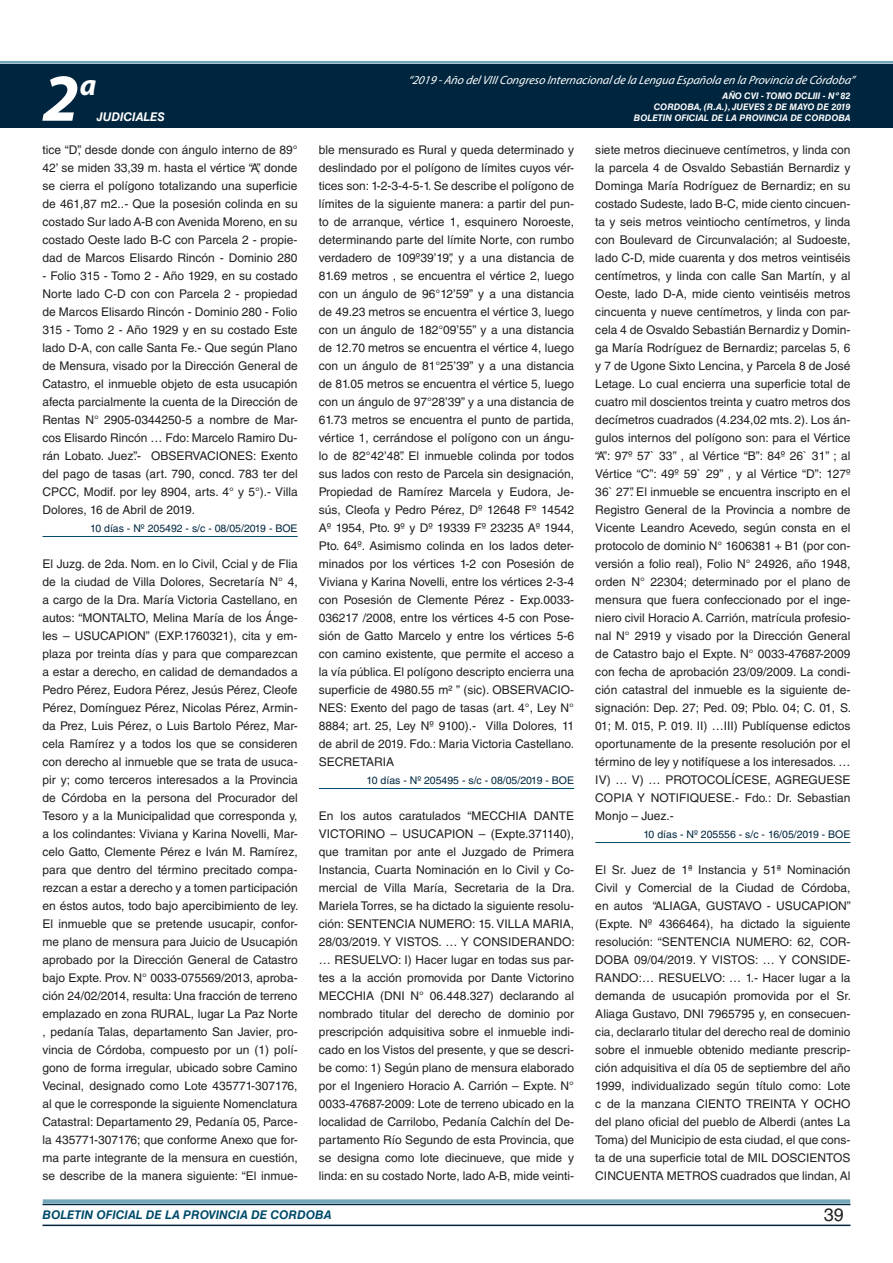
<style>
.page{position:relative;width:893px;height:1263px;background:#fff}
.page>*{position:absolute;margin:0;border:0;box-sizing:border-box;transform-origin:0 0}
.t1{font:italic 700 67.5px "Myriad Pro";color:#fff}
.t2{font:italic 700 30px "Myriad Pro";color:#fff}
.t3{font:18px "Helvetica LT Std";color:#231f20}
.t4{font:12px/18px "Helvetica LT Std";color:#231f20;text-align:justify}
.t5{font:italic 12px "Myriad Pro";color:#fff}
.t6{font:italic 700 12px "Helvetica LT Std";color:#004b6c}
.t7{font:italic 700 12px "Helvetica LT Std";color:#fff}
.t8{font:10.5px "Helvetica LT Std";color:#00263f}
.t9{font:italic 700 9px/10.8px "Helvetica LT Std";color:#fff;text-align:right}
</style>
<div class="page">
<div style="left:0;top:61px;width:893px;height:6px;background:#fff;opacity:.75"></div>
<div style="left:0;top:64px;width:893px;height:64px;background:#00263f"></div>
<hr style="left:43px;top:1224px;width:807px;height:2px;background:#00263f">
<div style="left:42px;top:1198px;width:809px;height:8px;background:#fff;opacity:.75"></div>
<hr style="left:43px;top:536px;width:255px;height:1px;background:#004b6c">
<hr style="left:319px;top:788px;width:255px;height:1px;background:#004b6c">
<hr style="left:595px;top:842px;width:255px;height:1px;background:#004b6c">
<h2 class="t2" style="left:80px;top:66px;width:18px">a</h2>
<p class="t5" style="left:408px;top:72px;width:448px">“2019 -Año delVIIICongreso Internacionalde la Lengua Esp añola en la Provincia de Córdoba”</p>
<h1 class="t1" style="left:43px;top:54px;width:38px">2</h1>
<p class="t9" style="left:654px;top:91px;width:198px">AÑO CVI - TOMO DCLIII - Nº 82<br>CORDOBA, (R.A.), JUEVES 2 DE MAYO DE 2019</p>
<p class="t7" style="left:97px;top:110px;width:70px">JUDICIALES</p>
<p class="t9" style="left:634px;top:112px;width:218px">BOLETIN OFICIAL DE LA PROVINCIA DE CORDOBA</p>
<p class="t4" style="left:43px;top:141px;width:257px">tice “D”, desde donde con ángulo interno de 89° 42’ se miden 33,39 m. hasta el vértice “A”, donde se cierra el polígono totalizando una superficie de 461,87 m2..- Que la posesión colinda en su costado Sur lado A-B con Avenida Moreno, en su costado Oeste lado B-C con Parcela 2 - propie&shy;dad de Marcos Elisardo Rincón - Dominio 280</p>
<p class="t4" style="left:43px;top:267px;width:257px">- Folio 315 - Tomo 2 - Año 1929, en su costado Norte lado C-D con con Parcela 2 - propiedad de Marcos Elisardo Rincón - Dominio 280 - Folio 315 - Tomo 2 - Año 1929 y en su costado Este lado D-A, con calle Santa Fe.- Que según Plano de Mensura, visado por la Dirección General de Catastro, el inmueble objeto de esta usucapión afecta parcialmente la cuenta de la Dirección de Rentas N° 2905-0344250-5 a nombre de Mar&shy;cos Elisardo Rincón … Fdo: Marcelo Ramiro Du&shy;rán Lobato. Juez”.- OBSERVACIONES: Exento del pago de tasas (art. 790, concd. 783 ter del CPCC, Modif. por ley 8904, arts. 4° y 5°).- Villa Dolores, 16 de Abril de 2019.</p>
<p class="t8" style="left:90px;top:522px;width:209px">10 días - Nº 205492 - s/c - 08/05/2019 - BOE</p>
<p class="t4" style="left:43px;top:555px;width:257px">El Juzg. de 2da. Nom. en lo Civil, Ccial y de Flia de la ciudad de Villa Dolores, Secretaría N° 4, a cargo de la Dra. María Victoria Castellano, en autos: “MONTALTO, Melina María de los Ánge&shy;les – USUCAPION” (EXP.1760321), cita y em&shy;plaza por treinta días y para que comparezcan a estar a derecho, en calidad de demandados a Pedro Pérez, Eudora Pérez, Jesús Pérez, Cleofe Pérez, Domínguez Pérez, Nicolas Pérez, Armin&shy;da Prez, Luis Pérez, o Luis Bartolo Pérez, Mar&shy;cela Ramírez y a todos los que se consideren con derecho al inmueble que se trata de usuca&shy;pir y; como terceros interesados a la Provincia de Córdoba en la persona del Procurador del Tesoro y a la Municipalidad que corresponda y, a los colindantes: Viviana y Karina Novelli, Mar&shy;celo Gatto, Clemente Pérez e Iván M. Ramírez, para que dentro del término precitado compa&shy;rezcan a estar a derecho y a tomen participación en éstos autos, todo bajo apercibimiento de ley.<br>El inmueble que se pretende usucapir, confor&shy;me plano de mensura para Juicio de Usucapión aprobado por la Dirección General de Catastro bajo Expte. Prov. N° 0033-075569/2013, aproba&shy;ción 24/02/2014, resulta: Una fracción de terreno emplazado en zona RURAL, lugar La Paz Norte , pedanía Talas, departamento San Javier, pro&shy;vincia de Córdoba, compuesto por un (1) polí&shy;gono de forma irregular, ubicado sobre Camino Vecinal, designado como Lote 435771-307176, al que le corresponde la siguiente Nomenclatura Catastral: Departamento 29, Pedanía 05, Parce&shy;la 435771-307176; que conforme Anexo que for&shy;ma parte integrante de la mensura en cuestión, se describe de la manera siguiente: “El inmue-</p>
<p class="t4" style="left:319px;top:141px;width:257px">ble mensurado es Rural y queda determinado y deslindado por el polígono de límites cuyos vér&shy;tices son: 1-2-3-4-5-1. Se describe el polígono de límites de la siguiente manera: a partir del pun&shy;to de arranque, vértice 1, esquinero Noroeste, determinando parte del límite Norte, con rumbo verdadero de 109º39’19”, y a una distancia de 81.69 metros , se encuentra el vértice 2, luego con un ángulo de 96°12’59” y a una distancia de 49.23 metros se encuentra el vértice 3, luego con un ángulo de 182°09’55” y a una distancia de 12.70 metros se encuentra el vértice 4, luego con un ángulo de 81°25’39” y a una distancia de 81.05 metros se encuentra el vértice 5, luego con un ángulo de 97°28’39” y a una distancia de 61.73 metros se encuentra el punto de partida, vértice 1, cerrándose el polígono con un ángu&shy;lo de 82°42’48”. El inmueble colinda por todos sus lados con resto de Parcela sin designación, Propiedad de Ramírez Marcela y Eudora, Je&shy;sús, Cleofa y Pedro Pérez, Dº 12648 Fº 14542<br>Aº 1954, Pto. 9º y Dº 19339 Fº 23235 Aº 1944, Pto. 64º. Asimismo colinda en los lados deter&shy;minados por los vértices 1-2 con Posesión de Viviana y Karina Novelli, entre los vértices 2-3-4 con Posesión de Clemente Pérez - Exp.0033- 036217 /2008, entre los vértices 4-5 con Pose&shy;sión de Gatto Marcelo y entre los vértices 5-6 con camino existente, que permite el acceso a la vía pública. El polígono descripto encierra una superficie de 4980.55 m² ” (sic). OBSERVACIO-NES: Exento del pago de tasas (art. 4°, Ley N° 8884; art. 25, Ley Nº 9100).- Villa Dolores, 11 de abril de 2019. Fdo.: Maria Victoria Castellano.<br>SECRETARIA</p>
<p class="t8" style="left:367px;top:774px;width:209px">10 días - Nº 205495 - s/c - 08/05/2019 - BOE</p>
<p class="t4" style="left:319px;top:807px;width:257px">En los autos caratulados “MECCHIA DANTE VICTORINO – USUCAPION – (Expte.371140), que tramitan por ante el Juzgado de Primera Instancia, Cuarta Nominación en lo Civil y Co&shy;mercial de Villa María, Secretaria de la Dra.<br>Mariela Torres, se ha dictado la siguiente resolu&shy;ción: SENTENCIA NUMERO: 15. VILLA MARIA, 28/03/2019. Y VISTOS. … Y CONSIDERANDO: … RESUELVO: I) Hacer lugar en todas sus par&shy;tes a la acción promovida por Dante Victorino MECCHIA (DNI N° 06.448.327) declarando al nombrado titular del derecho de dominio por prescripción adquisitiva sobre el inmueble indi&shy;cado en los Vistos del presente, y que se descri&shy;be como: 1) Según plano de mensura elaborado por el Ingeniero Horacio A. Carrión – Expte. N° 0033-47687-2009: Lote de terreno ubicado en la localidad de Carrilobo, Pedanía Calchín del De&shy;partamento Río Segundo de esta Provincia, que se designa como lote diecinueve, que mide y linda: en su costado Norte, lado A-B, mide veinti-</p>
<p class="t4" style="left:595px;top:141px;width:257px">siete metros diecinueve centímetros, y linda con la parcela 4 de Osvaldo Sebastián Bernardiz y Dominga María Rodríguez de Bernardiz; en su costado Sudeste, lado B-C, mide ciento cincuen&shy;ta y seis metros veintiocho centímetros, y linda con Boulevard de Circunvalación; al Sudoeste, lado C-D, mide cuarenta y dos metros veintiséis centímetros, y linda con calle San Martín, y al Oeste, lado D-A, mide ciento veintiséis metros cincuenta y nueve centímetros, y linda con par&shy;cela 4 de Osvaldo Sebastián Bernardiz y Domin&shy;ga María Rodríguez de Bernardiz; parcelas 5, 6 y 7 de Ugone Sixto Lencina, y Parcela 8 de José Letage. Lo cual encierra una superficie total de cuatro mil doscientos treinta y cuatro metros dos decímetros cuadrados (4.234,02 mts. 2). Los án&shy;gulos internos del polígono son: para el Vértice “A”: 97º 57` 33” , al Vértice “B”: 84º 26` 31” ; al Vértice “C”: 49º 59` 29” , y al Vértice “D”: 127º 36` 27”. El inmueble se encuentra inscripto en el Registro General de la Provincia a nombre de Vicente Leandro Acevedo, según consta en el protocolo de dominio N° 1606381 + B1 (por con&shy;versión a folio real), Folio N° 24926, año 1948, orden N° 22304; determinado por el plano de mensura que fuera confeccionado por el inge&shy;niero civil Horacio A. Carrión, matrícula profesio&shy;nal N° 2919 y visado por la Dirección General de Catastro bajo el Expte. N° 0033-47687-2009 con fecha de aprobación 23/09/2009. La condi&shy;ción catastral del inmueble es la siguiente de&shy;signación: Dep. 27; Ped. 09; Pblo. 04; C. 01, S.<br>01; M. 015, P. 019. II) …III) Publíquense edictos oportunamente de la presente resolución por el término de ley y notifíquese a los interesados. … IV) … V) … PROTOCOLÍCESE, AGREGUESE COPIA Y NOTIFIQUESE.- Fdo.: Dr. Sebastian Monjo – Juez.-</p>
<p class="t8" style="left:643px;top:828px;width:209px">10 días - Nº 205556 - s/c - 16/05/2019 - BOE</p>
<p class="t4" style="left:595px;top:861px;width:257px">El Sr. Juez de 1ª Instancia y 51ª Nominación Civil y Comercial de la Ciudad de Córdoba, en autos “ALIAGA, GUSTAVO - USUCAPION” (Expte. Nº 4366464), ha dictado la siguiente resolución: “SENTENCIA NUMERO: 62, COR-DOBA 09/04/2019. Y VISTOS: … Y CONSIDE-RANDO:… RESUELVO: … 1.- Hacer lugar a la demanda de usucapión promovida por el Sr.<br>Aliaga Gustavo, DNI 7965795 y, en consecuen&shy;cia, declararlo titular del derecho real de dominio sobre el inmueble obtenido mediante prescrip&shy;ción adquisitiva el día 05 de septiembre del año 1999, individualizado según título como: Lote c de la manzana CIENTO TREINTA Y OCHO del plano oficial del pueblo de Alberdi (antes La Toma) del Municipio de esta ciudad, el que cons&shy;ta de una superficie total de MIL DOSCIENTOS CINCUENTA METROS cuadrados que lindan, Al</p>
<p class="t6" style="left:43px;top:1208px;width:290px">BOLETIN OFICIAL DE LA PROVINCIA DE CORDOBA</p>
<h3 class="t3" style="left:824px;top:1204px;width:22px">39</h3>
</div>
